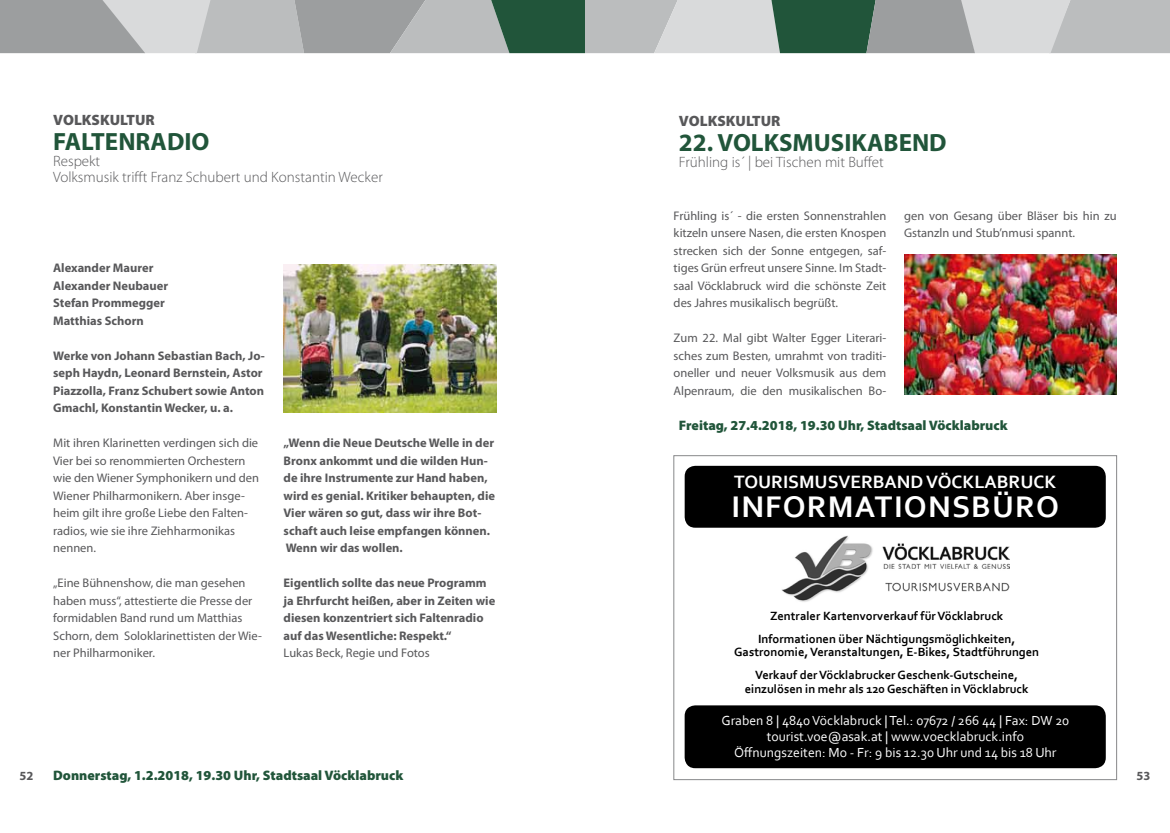
<style>
.page{position:relative;width:1170px;height:833px;background:#fff}
.page>*{position:absolute;margin:0;border:0;box-sizing:border-box;transform-origin:0 0}
.t1{font:700 31.25px "Corbel";letter-spacing:.04em;color:#fff}
.t2{font:700 25px "Myriad Pro";color:#21553a}
.t3{font:700 18.75px "Corbel";color:#fff}
.t4{font:300 15px/16.2px "Myriad Pro";color:#58585a}
.t5{font:900 15px "Myriad Pro";color:#58585a}
.t6{font:13.75px/16.2px "Corbel";color:#fff;text-align:center}
.t7{font:900 13.75px "Myriad Pro";color:#21553a}
.t8{font:12.5px/17.5px "Myriad Pro";color:#58585a}
.t9{font:700 12.5px/17.5px "Myriad Pro";color:#58585a}
.t10{font:700 12.5px/22.5px "Corbel";color:#000;text-align:center}
</style>
<div class="page">
<img style="left:904px;top:255px;width:212px;height:140px">
<img style="left:283px;top:264px;width:213px;height:148px">
<div style="left:673px;top:455px;width:443px;height:325px;border:1px solid #87888a"></div>
<div style="left:684px;top:466px;width:421px;height:62px;background:#000;border-radius:11px"></div>
<img style="left:782px;top:535px;width:227px;height:67px">
<div style="left:684px;top:705px;width:421px;height:63px;background:#000;border-radius:11px"></div>
<svg style="left:0;top:0;width:1169px;height:53px;background:#a1aba8"></svg>
<p class="t5" style="left:53px;top:110px;width:103px">VOLKSKULTUR</p>
<h2 class="t2" style="left:53px;top:125px;width:158px">FALTENRADIO</h2>
<p class="t4" style="left:53px;top:153px;width:331px">Respekt<br>Volksmusik trifft Franz Schubert und Konstantin Wecker</p>
<p class="t9" style="left:53px;top:259px;width:116px">Alexander Maurer<br>Alexander Neubauer<br>Stefan Prommegger<br>Matthias Schorn</p>
<p class="t9" style="left:53px;top:346px;width:213px">Werke von Johann Sebastian Bach, Jo&shy;seph Haydn, Leonard Bernstein, Astor Piazzolla, Franz Schubert sowie Anton Gmachl, Konstantin Wecker, u. a.</p>
<p class="t8" style="left:53px;top:434px;width:207px">Mit ihren Klarinetten verdingen sich die Vier bei so renommierten Orchestern wie den Wiener Symphonikern und den Wiener Philharmonikern. Aber insge&shy;heim gilt ihre große Liebe den Falten&shy;radios, wie sie ihre Ziehharmonikas nennen.</p>
<p class="t8" style="left:53px;top:574px;width:210px">„Eine Bühnenshow, die man gesehen haben muss“, attestierte die Presse der formidablen Band rund um Matthias Schorn, dem Soloklarinettisten der Wie&shy;ner Philharmoniker.</p>
<p class="t9" style="left:283px;top:434px;width:213px">„Wenn die Neue Deutsche Welle in der Bronx ankommt und die wilden Hun&shy;de ihre Instrumente zur Hand haben, wird es genial. Kritiker behaupten, die Vier wären so gut, dass wir ihre Bot&shy;schaft auch leise empfangen können.<br>Wenn wir das wollen.</p>
<p class="t9" style="left:283px;top:574px;width:213px">Eigentlich sollte das neue Programm ja Ehrfurcht heißen, aber in Zeiten wie diesen konzentriert sich Faltenradio auf das Wesentliche: Respekt.“</p>
<p class="t8" style="left:283px;top:644px;width:148px">Lukas Beck, Regie und Fotos</p>
<p class="t5" style="left:679px;top:111px;width:103px">VOLKSKULTUR</p>
<h2 class="t2" style="left:679px;top:126px;width:269px">22. VOLKSMUSIKABEND</h2>
<p class="t4" style="left:679px;top:154px;width:206px">Frühling is´ | bei Tischen mit Buffet</p>
<p class="t8" style="left:673px;top:207px;width:214px;text-align:justify">Frühling is´ - die ersten Sonnenstrahlen kitzeln unsere Nasen, die ersten Knospen strecken sich der Sonne entgegen, saf&shy;tiges Grün erfreut unsere Sinne. Im Stadt&shy;saal Vöcklabruck wird die schönste Zeit des Jahres musikalisch begrüßt.</p>
<p class="t8" style="left:673px;top:329px;width:214px;text-align:justify">Zum 22. Mal gibt Walter Egger Literari&shy;sches zum Besten, umrahmt von traditi&shy;oneller und neuer Volksmusik aus dem Alpenraum, die den musikalischen Bo-</p>
<p class="t7" style="left:679px;top:416px;width:330px">Freitag, 27.4.2018, 19.30 Uhr, Stadtsaal Vöcklabruck</p>
<p class="t8" style="left:904px;top:207px;width:214px">gen von Gesang über Bläser bis hin zu<br>Gstanzln und Stub’nmusi spannt.</p>
<h3 class="t3" style="left:734px;top:470px;width:323px">TOURISMUSVERBAND VÖCKLABRUCK</h3>
<h1 class="t1" style="left:731px;top:487px;width:73px">Informationsb</h1>
<h1 class="t1" style="left:991px;top:487px;width:45px">üro</h1>
<p class="t10" style="left:758px;top:604px;width:259px">Zentraler Kartenvorverkauf für Vöcklabruck<br>Informationen über Nächtigungsmöglichkeiten,</p>
<p class="t10" style="left:734px;top:640px;width:306px">Gastronomie, Veranstaltungen, E-Bikes, Stadtführungen<br>Verkauf der Vöcklabrucker Geschenk-Gutscheine,</p>
<p class="t10" style="left:744px;top:677px;width:285px">einzulösen in mehr als 120 Geschäften in Vöcklabruck</p>
<p class="t6" style="left:721px;top:711px;width:349px">Graben 8 | 4840 Vöcklabruck | Tel.: 07672 / 266 44 | Fax: DW 20 tourist.voe@asak.at | www.voecklabruck.info<br>Öffnungszeiten: Mo - Fr: 9 bis 12.30 Uhr und 14 bis 18 Uhr</p>
<p class="t7" style="left:53px;top:766px;width:351px">Donnerstag, 1.2.2018, 19.30 Uhr, Stadtsaal Vöcklabruck</p>
<p class="t9" style="left:20px;top:766px;width:15px">52</p>
<p class="t9" style="left:1136px;top:766px;width:15px">53</p>
</div>
